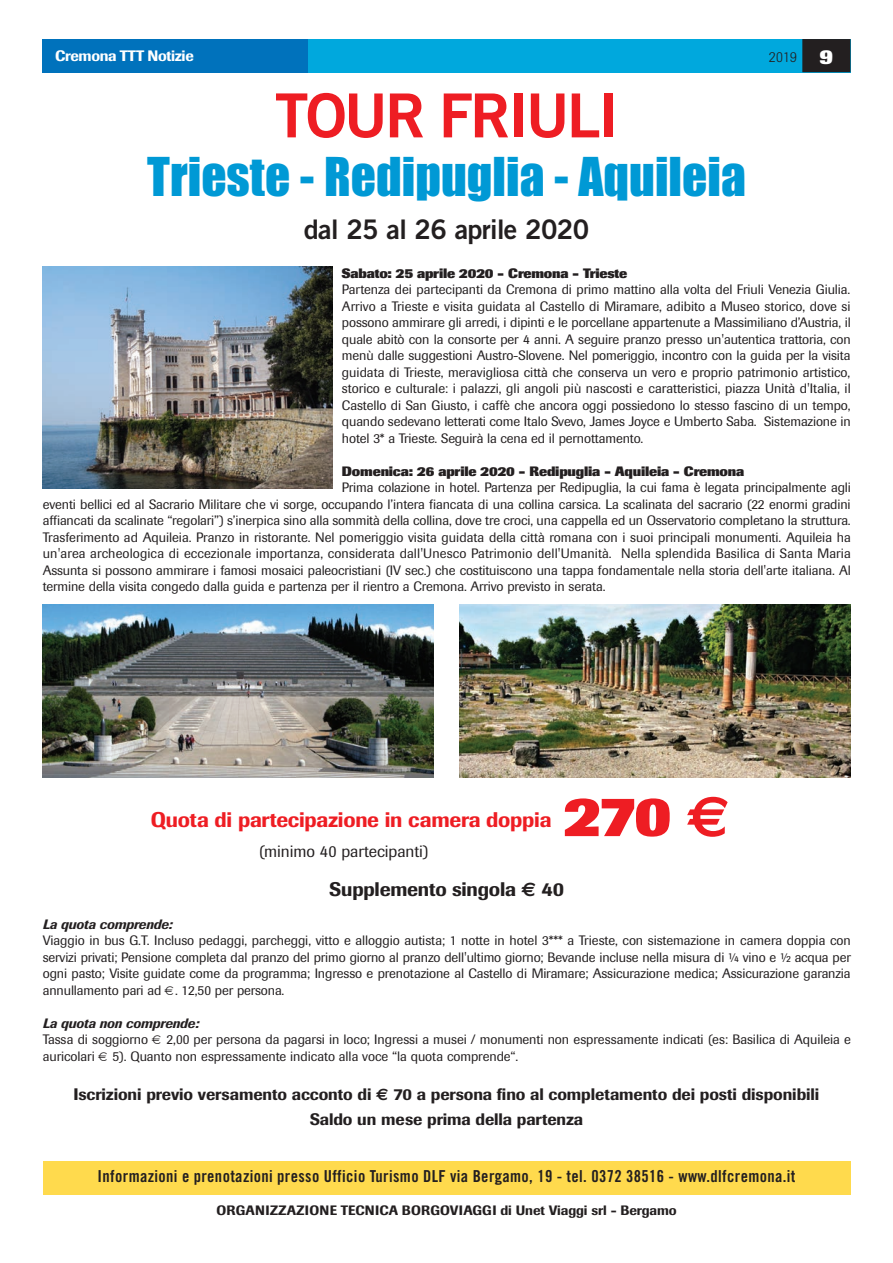
<style>
.page{position:relative;width:893px;height:1263px;background:#fff}
.page>*{position:absolute;margin:0;border:0;box-sizing:border-box;transform-origin:0 0}
.t1{font:60.75px "Trade Gothic Bold Two";letter-spacing:-.045em;color:#ee1d23}
.t2{font:800 57.45px "Imago";color:#ee1d23}
.t3{font:49.5px "Impact";color:#0099d5}
.t4{font:27px "Trade Gothic Bold Two";letter-spacing:-.025em;color:#231f20}
.t5{font:500 21px "Imago";letter-spacing:-.01em;color:#ee1d23}
.t6{font:500 19.5px "Imago";letter-spacing:-.01em;color:#231f20}
.t7{font:500 16.5px/25.5px "Imago";letter-spacing:-.005em;color:#231f20;text-align:center}
.t8{font:16.5px "Trade Gothic Bold Cond Twenty";letter-spacing:.02em;color:#231f20}
.t9{font:16.5px "Imago";letter-spacing:-.005em;color:#231f20}
.t10{font:500 15px "Imago";letter-spacing:-.025em;color:#fff}
.t11{font:300 15px "Imago";color:#231f20}
.t12{font:13.5px/16.5px "Imago";letter-spacing:-.005em;color:#231f20;text-align:justify}
.t13{font:800 13.5px "Imago";letter-spacing:-.015em;color:#231f20}
.t14{font:500 13.5px "Imago";letter-spacing:.005em;color:#231f20}
.t15{font:italic 500 13.5px "Imago";letter-spacing:-.01em;color:#231f20}
.s1{font-weight:800;font-size:21px;color:#fff}
.s2{font-family:"Euro Sans";font-weight:700}
</style>
<div class="page">
<div style="left:43px;top:39px;width:807px;height:33px;background:#00a8dd"></div>
<div style="left:43px;top:39px;width:265px;height:33px;background:#0072bc"></div>
<div style="left:802px;top:39px;width:48px;height:33px;background:#231f20"></div>
<img style="left:43px;top:266px;width:290px;height:222px">
<img style="left:43px;top:605px;width:391px;height:173px">
<img style="left:460px;top:605px;width:391px;height:173px">
<div style="left:43px;top:1161px;width:808px;height:33px;background:#ffda4d"></div>
<p class="t10" style="left:55px;top:47px;width:140px">Cremona TTT Notizie</p>
<p class="t11" style="left:768px;top:48px;width:66px">2019 <span class="s1">9</span></p>
<h1 class="t1" style="left:275px;top:78px;width:345px">TOUR FRIULI</h1>
<h3 class="t3" style="left:147px;top:161px;width:600px">Trieste - Redipuglia - Aquileia</h3>
<h3 class="t4" style="left:304px;top:213px;width:287px">dal 25 al 26 aprile 2020</h3>
<p class="t13" style="left:342px;top:265px;width:287px">Sabato: 25 aprile 2020 - Cremona - Trieste</p>
<p class="t12" style="left:342px;top:281px;width:510px">Partenza dei partecipanti da Cremona di primo mattino alla volta del Friuli Venezia Giulia.<br>Arrivo a Trieste e visita guidata al Castello di Miramare, adibito a Museo storico, dove si possono ammirare gli arredi, i dipinti e le porcellane appartenute a Massimiliano d’Austria, il quale abitò con la consorte per 4 anni. A seguire pranzo presso un'autentica trattoria, con menù dalle suggestioni Austro-Slovene. Nel pomeriggio, incontro con la guida per la visita guidata di Trieste, meravigliosa città che conserva un vero e proprio patrimonio artistico, storico e culturale: i palazzi, gli angoli più nascosti e caratteristici, piazza Unità d'Italia, il Castello di San Giusto, i caffè che ancora oggi possiedono lo stesso fascino di un tempo, quando sedevano letterati come Italo Svevo, James Joyce e Umberto Saba. Sistemazione in hotel 3* a Trieste. Seguirà la cena ed il pernottamento.</p>
<p class="t13" style="left:342px;top:463px;width:404px">Domenica: 26 aprile 2020 - Redipuglia - Aquileia - Cremona</p>
<p class="t12" style="left:43px;top:479px;width:810px;text-indent:299px">Prima colazione in hotel. Partenza per Redipuglia, la cui fama è legata principalmente agli eventi bellici ed al Sacrario Militare che vi sorge, occupando l’intera fiancata di una collina carsica. La scalinata del sacrario (22 enormi gradini affiancati da scalinate “regolari”) s’inerpica sino alla sommità della collina, dove tre croci, una cappella ed un Osservatorio completano la struttura.<br>Trasferimento ad Aquileia. Pranzo in ristorante. Nel pomeriggio visita guidata della città romana con i suoi principali monumenti. Aquileia ha un'area archeologica di eccezionale importanza, considerata dall'Unesco Patrimonio dell'Umanità. Nella splendida Basilica di Santa Maria Assunta si possono ammirare i famosi mosaici paleocristiani (IV sec.) che costituiscono una tappa fondamentale nella storia dell'arte italiana. Al termine della visita congedo dalla guida e partenza per il rientro a Cremona. Arrivo previsto in serata.</p>
<h2 class="t2" style="left:564px;top:781px;width:167px">270 <span class="s2">€</span></h2>
<h3 class="t5" style="left:151px;top:806px;width:402px">Quota di partecipazione in camera doppia</h3>
<p class="t9" style="left:259px;top:841px;width:171px">(minimo 40 partecipanti)</p>
<h3 class="t6" style="left:329px;top:877px;width:237px">Supplemento singola <span class="s2">€</span> 40</h3>
<p class="t15" style="left:43px;top:916px;width:131px">La quota comprende:</p>
<p class="t12" style="left:43px;top:932px;width:809px">Viaggio in bus G.T. Incluso pedaggi, parcheggi, vitto e alloggio autista; 1 notte in hotel 3*** a Trieste, con sistemazione in camera doppia con servizi privati; Pensione completa dal pranzo del primo giorno al pranzo dell'ultimo giorno; Bevande incluse nella misura di ¼ vino e ½ acqua per ogni pasto; Visite guidate come da programma; Ingresso e prenotazione al Castello di Miramare; Assicurazione medica; Assicurazione garanzia annullamento pari ad . 12,50 per persona.</p>
<p class="t15" style="left:43px;top:1015px;width:158px">La quota non comprende:</p>
<p class="t12" style="left:43px;top:1031px;width:107px">Tassa di soggiorno</p>
<p class="t12" style="left:167px;top:1031px;width:686px">2,00 per persona da pagarsi in loco; Ingressi a musei / monumenti non espressamente indicati (es: Basilica di Aquileia e</p>
<p class="t12" style="left:43px;top:1048px;width:53px">auricolari</p>
<p class="t12" style="left:113px;top:1048px;width:407px">5). Quanto non espressamente indicato alla voce “la quota comprende“.</p>
<p class="t7" style="left:73px;top:1081px;width:747px">Iscrizioni previo versamento acconto di <span class="s2">€</span> 70 a persona fino al completamento dei posti disponibili<br>Saldo un mese prima della partenza</p>
<p class="t8" style="left:98px;top:1166px;width:699px">Informazioni e prenotazioni presso Ufficio Turismo DLF via Bergamo, 19 - tel. 0372 38516 - www.dlfcremona.it</p>
<p class="t14" style="left:216px;top:1202px;width:462px">ORGANIZZAZIONE TECNICA BORGOVIAGGI di Unet Viaggi srl - Bergamo</p>
</div>
